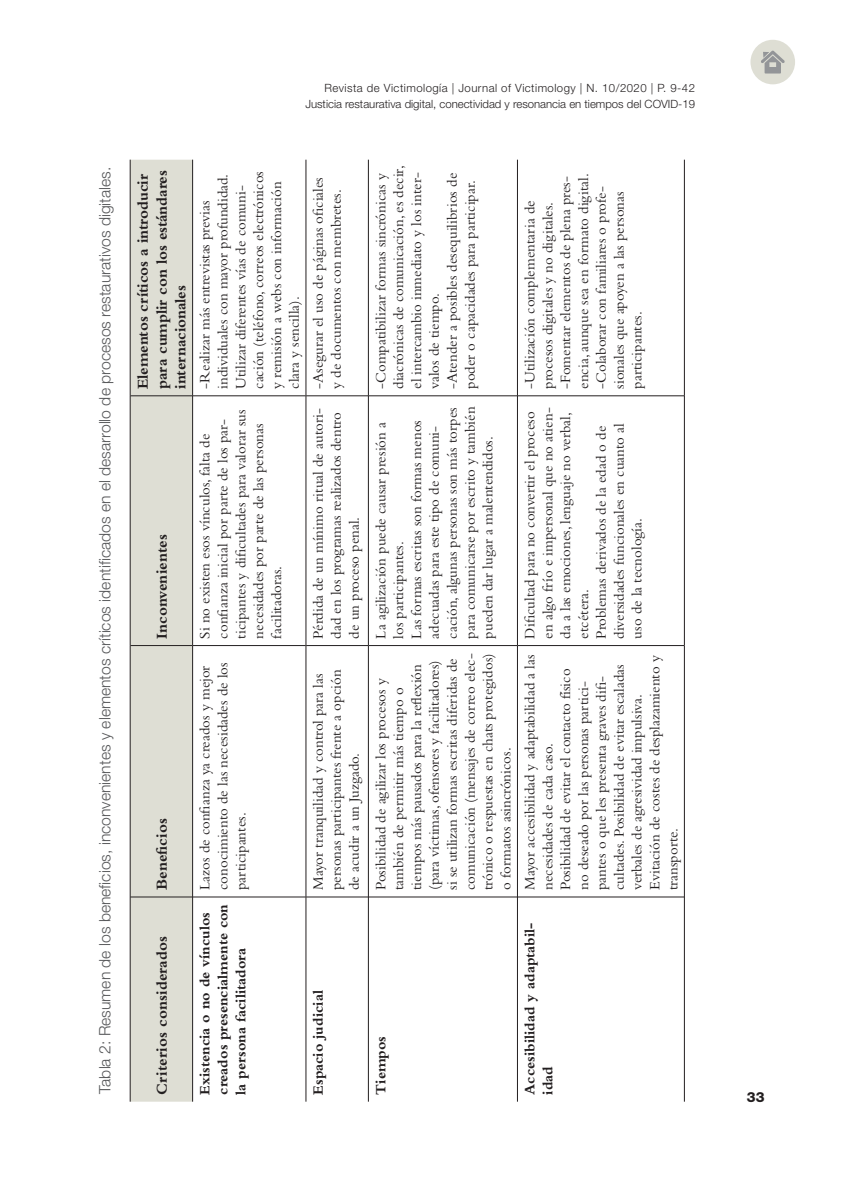
<style>
.page{position:relative;width:844px;height:1191px;background:#fff}
.page>*{position:absolute;margin:0;border:0;box-sizing:border-box;transform-origin:0 0}
.titolet_taules_i_gra{font:300 15.75px "Helvetica Neue LT Std";color:#57585a}
.text_taules{font:700 15.75px/18.9px "Bembo Std";letter-spacing:-.01em;color:#231f20}
.text_taules-2{font:14.88px/17.8px "Bembo Std";color:#231f20}
.text_taules-3{font:700 14.88px/17.8px "Bembo Std";color:#231f20}
.t1{font:800 14px "Helvetica Neue LT Std";color:#231f20}
.t2{font:300 11.38px/15.8px "Helvetica Neue LT Std";color:#231f20;text-align:right}
</style>
<div class="page">
<div style="left:750px;top:40px;width:44px;height:44px;background:#deded4;border-radius:50%"></div>
<svg style="left:761px;top:50px;width:23px;height:24px"></svg>
<div style="left:131px;top:160px;width:61px;height:941px;background:#deded4"></div>
<hr style="left:130px;top:897px;width:1px;height:204px;background:#231f20">
<hr style="left:130px;top:645px;width:1px;height:252px;background:#231f20">
<hr style="left:130px;top:896px;width:62px;height:1px;background:#231f20">
<hr style="left:130px;top:396px;width:1px;height:249px;background:#231f20">
<hr style="left:130px;top:645px;width:62px;height:1px;background:#231f20">
<hr style="left:130px;top:160px;width:1px;height:236px;background:#231f20">
<hr style="left:130px;top:395px;width:62px;height:1px;background:#231f20">
<hr style="left:192px;top:897px;width:1px;height:204px;background:#231f20">
<hr style="left:192px;top:645px;width:1px;height:252px;background:#231f20">
<hr style="left:193px;top:896px;width:112px;height:1px;background:#231f20">
<hr style="left:192px;top:396px;width:1px;height:249px;background:#231f20">
<hr style="left:193px;top:645px;width:112px;height:1px;background:#231f20">
<hr style="left:192px;top:160px;width:1px;height:236px;background:#231f20">
<hr style="left:193px;top:395px;width:112px;height:1px;background:#231f20">
<hr style="left:305px;top:897px;width:1px;height:204px;background:#231f20">
<hr style="left:305px;top:645px;width:1px;height:252px;background:#231f20">
<hr style="left:306px;top:896px;width:62px;height:1px;background:#231f20">
<hr style="left:305px;top:396px;width:1px;height:249px;background:#231f20">
<hr style="left:306px;top:645px;width:62px;height:1px;background:#231f20">
<hr style="left:305px;top:160px;width:1px;height:236px;background:#231f20">
<hr style="left:306px;top:395px;width:62px;height:1px;background:#231f20">
<hr style="left:368px;top:897px;width:1px;height:204px;background:#231f20">
<hr style="left:368px;top:645px;width:1px;height:252px;background:#231f20">
<hr style="left:368px;top:896px;width:149px;height:1px;background:#231f20">
<hr style="left:368px;top:396px;width:1px;height:249px;background:#231f20">
<hr style="left:368px;top:645px;width:149px;height:1px;background:#231f20">
<hr style="left:368px;top:160px;width:1px;height:236px;background:#231f20">
<hr style="left:368px;top:395px;width:149px;height:1px;background:#231f20">
<hr style="left:517px;top:897px;width:1px;height:204px;background:#231f20">
<hr style="left:517px;top:645px;width:1px;height:252px;background:#231f20">
<hr style="left:517px;top:896px;width:167px;height:1px;background:#231f20">
<hr style="left:517px;top:396px;width:1px;height:249px;background:#231f20">
<hr style="left:517px;top:645px;width:167px;height:1px;background:#231f20">
<hr style="left:517px;top:160px;width:1px;height:236px;background:#231f20">
<hr style="left:517px;top:395px;width:167px;height:1px;background:#231f20">
<hr style="left:684px;top:897px;width:1px;height:204px;background:#231f20">
<hr style="left:684px;top:645px;width:1px;height:252px;background:#231f20">
<hr style="left:684px;top:396px;width:1px;height:249px;background:#231f20">
<hr style="left:684px;top:160px;width:1px;height:236px;background:#231f20">
<p class="titolet_taules_i_gra" style="left:95px;top:1093px;width:928px;rotate:-90deg">Tabla 2: Resumen de los beneficios, inconvenientes y elementos críticos identificados en el desarrollo de procesos restaurativos digitales.</p>
<p class="t2" style="left:305px;top:80px;width:391px">Revista de Victimología | Journal of Victimology | N. 10/2020 | P. 9-42<br>Justicia restaurativa digital, conectividad y resonancia en tiempos del COVID-19</p>
<p class="text_taules" style="left:133px;top:389px;width:220px;rotate:-90deg">Elementos críticos a introducir para cumplir con los estándares internacionales</p>
<p class="text_taules" style="left:152px;top:638px;width:106px;rotate:-90deg">Inconvenientes</p>
<p class="text_taules" style="left:152px;top:890px;width:73px;rotate:-90deg">Beneficios</p>
<p class="text_taules" style="left:152px;top:1094px;width:160px;rotate:-90deg">Criterios considerados</p>
<p class="text_taules-2" style="left:196px;top:389px;width:219px;rotate:-90deg">-Realizar más entrevistas previas individuales con mayor profundidad.<br>Utilizar diferentes vías de comuni&shy;cación (teléfono, correos electrónicos y remisión a webs con información clara y sencilla).</p>
<p class="text_taules-2" style="left:196px;top:638px;width:230px;rotate:-90deg">Si no existen esos vínculos, falta de confianza inicial por parte de los par&shy;ticipantes y dificultades para valorar sus necesidades por parte de las personas facilitadoras.</p>
<p class="text_taules-2" style="left:196px;top:890px;width:229px;rotate:-90deg">Lazos de confianza ya creados y mejor conocimiento de las necesidades de los participantes.</p>
<p class="text_taules-3" style="left:196px;top:1094px;width:192px;rotate:-90deg">Existencia o no de vínculos creados presencialmente con la persona facilitadora</p>
<p class="text_taules-2" style="left:309px;top:389px;width:213px;rotate:-90deg">-Asegurar el uso de páginas oficiales y de documentos con membretes.</p>
<p class="text_taules-2" style="left:309px;top:638px;width:232px;rotate:-90deg">Pérdida de un mínimo ritual de autori&shy;dad en los programas realizados dentro de un proceso penal.</p>
<p class="text_taules-2" style="left:309px;top:890px;width:222px;rotate:-90deg">Mayor tranquilidad y control para las personas participantes frente a opción de acudir a un Juzgado.</p>
<p class="text_taules-3" style="left:309px;top:1094px;width:106px;rotate:-90deg">Espacio judicial</p>
<p class="text_taules-2" style="left:371px;top:389px;width:225px;rotate:-90deg">-Compatibilizar formas sincrónicas y diacrónicas de comunicación, es decir, el intercambio inmediato y los inter&shy;valos de tiempo.</p>
<p class="text_taules-2" style="left:443px;top:389px;width:217px;rotate:-90deg">-Atender a posibles desequilibrios de poder o capacidades para participar.</p>
<p class="text_taules-2" style="left:407px;top:638px;width:234px;rotate:-90deg">Las formas escritas son formas menos adecuadas para este tipo de comuni&shy;cación, algunas personas son más torpes para comunicarse por escrito y también pueden dar lugar a malentendidos.</p>
<p class="text_taules-2" style="left:371px;top:638px;width:218px;rotate:-90deg">La agilización puede causar presión a los participantes.</p>
<p class="text_taules-2" style="left:371px;top:890px;width:238px;rotate:-90deg">Posibilidad de agilizar los procesos y también de permitir más tiempo o tiempos más pausados para la reflexión (para víctimas, ofensores y facilitadores) si se utilizan formas escritas diferidas de comunicación (mensajes de correo elec&shy;trónico o respuestas en chats protegidos) o formatos asincrónicos.</p>
<p class="text_taules-3" style="left:371px;top:1094px;width:60px;rotate:-90deg">Tiempos</p>
<p class="text_taules-2" style="left:556px;top:389px;width:217px;rotate:-90deg">-Fomentar elementos de plena pres&shy;encia, aunque sea en formato digital.</p>
<p class="text_taules-2" style="left:592px;top:389px;width:204px;rotate:-90deg">-Colaborar con familiares o profe&shy;sionales que apoyen a las personas participantes.</p>
<p class="text_taules-2" style="left:520px;top:389px;width:190px;rotate:-90deg">-Utilización complementaria de procesos digitales y no digitales.</p>
<p class="text_taules-2" style="left:520px;top:638px;width:232px;rotate:-90deg">Dificultad para no convertir el proceso en algo frío e impersonal que no atien&shy;da a las emociones, lenguaje no verbal, etcétera.</p>
<p class="text_taules-2" style="left:592px;top:638px;width:217px;rotate:-90deg">Problemas derivados de la edad o de diversidades funcionales en cuanto al uso de la tecnología.</p>
<p class="text_taules-2" style="left:520px;top:890px;width:237px;rotate:-90deg">Mayor accesibilidad y adaptabilidad a las necesidades de cada caso.</p>
<p class="text_taules-2" style="left:556px;top:890px;width:227px;rotate:-90deg">Posibilidad de evitar el contacto físico no deseado por las personas partici&shy;pantes o que les presenta graves difi&shy;cultades. Posibilidad de evitar escaladas verbales de agresividad impulsiva.</p>
<p class="text_taules-2" style="left:645px;top:890px;width:236px;rotate:-90deg">Evitación de costes de desplazamiento y transporte.</p>
<p class="text_taules-3" style="left:520px;top:1094px;width:174px;rotate:-90deg">Accesibilidad y adaptabil&shy;idad</p>
<p class="t1" style="left:746px;top:1088px;width:19px">33</p>
</div>
